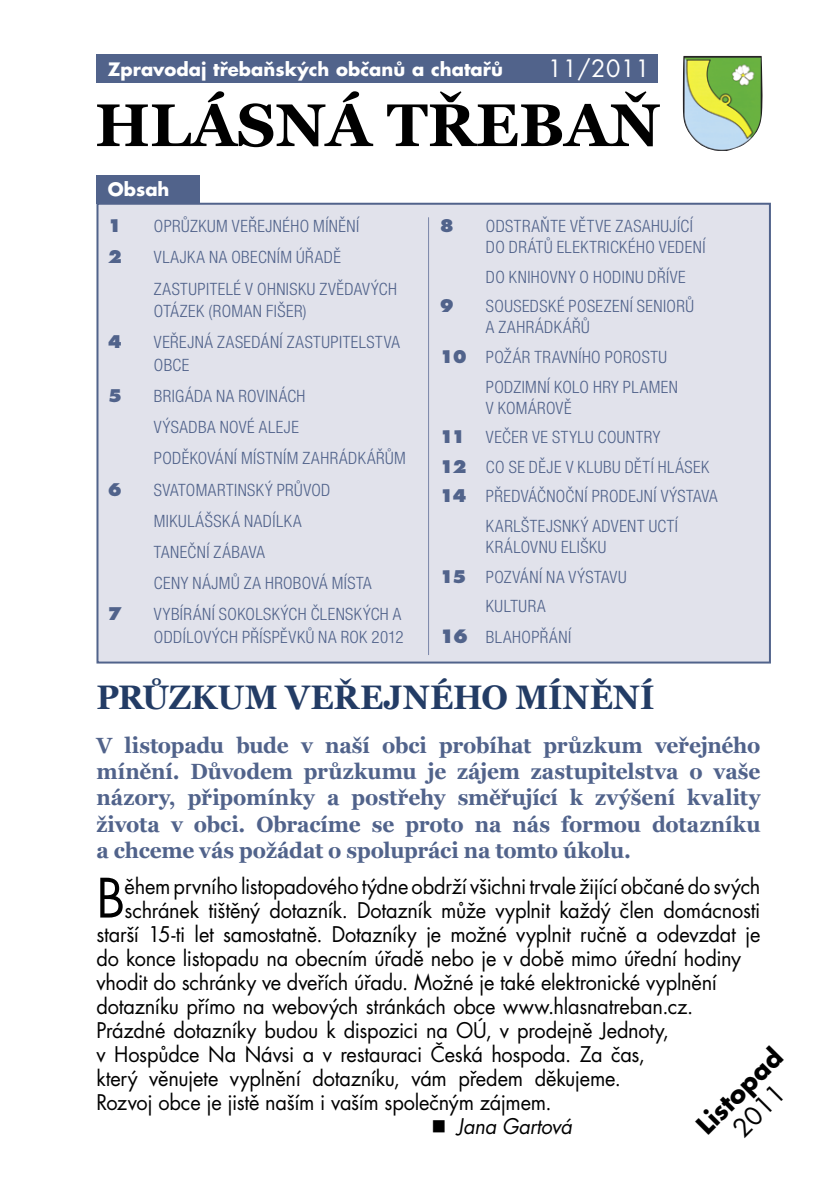
<style>
.page{position:relative;width:840px;height:1191px;background:#fff}
.page>*{position:absolute;margin:0;border:0;box-sizing:border-box;transform-origin:0 0}
.t1{font:700 60px "Georgia";color:#000}
.t2{font:52.8px "Futura CE";color:#000;scale:.95 1}
.t3{font:700 34px "Georgia";color:#233c65;scale:.95 1}
.t4{font:700 25px "Futura CE";color:#000}
.t5{font:25px "Futura CE";color:#000}
.t6{font:23.2px "Futura CE";letter-spacing:.02em;color:#fff}
.t7{font:700 22px/26.4px "Georgia";letter-spacing:-.01em;color:#51638b;text-align:justify;scale:.95 1}
.t8{font:21px "Futura CE";letter-spacing:-.01em;color:#000;scale:.95 1}
.t9{font:italic 21px "Futura CE";letter-spacing:-.01em;color:#000;scale:.95 1}
.t10{font:700 18px "Futura CE";color:#fff}
.t11{font:300 condensed 17px/31.2px "Helvetica Neue LT Pro";letter-spacing:.025em;color:#51638b}
.t12{font:800 17px "Futura CE";color:#51638b}
.s1{font-family:"Futura CE";font-weight:800;font-stretch:normal}
.s2{font-family:"Futura CE";font-weight:800;font-stretch:normal;font-size:18px}
</style>
<div class="page">
<div style="left:96px;top:54px;width:561px;height:29px;background:#51638b"></div>
<img style="left:682px;top:56px;width:81px;height:95px">
<div style="left:96px;top:203px;width:674px;height:460px;background:#e1e2eb;border:2px solid #51638b"></div>
<div style="left:96px;top:175px;width:104px;height:29px;background:#51638b"></div>
<hr style="left:428px;top:217px;width:1px;height:438px;background:#7a86a8">
<p class="t10" style="left:108px;top:57px;width:396px">Zpravodaj třebaňských občanů a chatařů</p>
<h3 class="t6" style="left:547px;top:55px;width:103px">11/2011</h3>
<h1 class="t1" style="left:95px;top:87px;width:566px">Hlásná Tře baň</h1>
<p class="t10" style="left:108px;top:178px;width:63px">Obsah</p>
<p class="t12" style="left:108px;top:215px;width:16px">1</p>
<p class="t11" style="left:154px;top:210px;width:207px">OPRŮZKUM VEŘEJNÉHO MÍNĚNÍ</p>
<p class="t12" style="left:108px;top:246px;width:16px">2</p>
<p class="t11" style="left:154px;top:242px;width:244px">VLAJKA NA OBECNÍM ÚŘADĚ<br>ZASTUPITELÉ V OHNISKU ZVĚDAVÝCH</p>
<p class="t11" style="left:154px;top:295px;width:77px">OTÁZEK (ROMAN</p>
<p class="t11" style="left:266px;top:295px;width:42px">FIŠER)</p>
<p class="t12" style="left:108px;top:331px;width:16px">4</p>
<p class="t11" style="left:154px;top:331px;width:247px;line-height:22.6px">VEŘEJNÁ ZASEDÁNÍ ZASTUPITELSTVA<br>OBCE</p>
<p class="t12" style="left:108px;top:385px;width:16px">5</p>
<p class="t11" style="left:154px;top:380px;width:253px">BRIGÁDA NA ROVINÁCH<br>VÝSADBA NOVÉ ALEJE<br>PODĚKOVÁNÍ MÍSTNÍM ZAHRÁDKÁŘŮM</p>
<p class="t12" style="left:108px;top:478px;width:16px">6</p>
<p class="t11" style="left:154px;top:474px;width:219px">SVATOMARTINSKÝ PRŮVOD<br>MIKULÁŠSKÁ NADÍLKA<br>TANEČNÍ ZÁBAVA<br>CENY NÁJMŮ ZA HROBOVÁ MÍSTA</p>
<p class="t12" style="left:108px;top:602px;width:16px">7</p>
<p class="t11" style="left:154px;top:602px;width:251px;line-height:22.6px">VYBÍRÁNÍ SOKOLSKÝCH ČLENSKÝCH A<br>ODDÍLOVÝCH PŘÍSPĚVKŮ NA ROK 2012</p>
<p class="t12" style="left:439px;top:215px;width:16px">8</p>
<p class="t11" style="left:485px;top:215px;width:221px;line-height:21px">ODSTRAŇTE VĚTVE ZASAHUJÍCÍ<br>DO DRÁTŮ ELEKTRICKÉHO VEDENÍ</p>
<p class="t11" style="left:485px;top:261px;width:201px">DO KNIHOVNY O HODINU DŘÍVE</p>
<p class="t12" style="left:439px;top:295px;width:16px">9</p>
<p class="t11" style="left:485px;top:296px;width:209px;line-height:21px">SOUSEDSKÉ POSEZENÍ SENIORŮ<br>A ZAHRÁDKÁŘŮ</p>
<p class="t11" style="left:485px;top:342px;width:193px;line-height:29.6px;text-indent:-46px"><span class="s1">10</span> POŽÁR TRAVNÍHO POROSTU<br>PODZIMNÍ KOLO HRY PLAMEN</p>
<p class="t11" style="left:485px;top:392px;width:87px">V KOMÁROVĚ</p>
<p class="t11" style="left:439px;top:421px;width:222px"><span class="s1">11</span> VEČER VE STYLU COUNTRY</p>
<p class="t11" style="left:439px;top:451px;width:271px"><span class="s1">12</span> CO SE DĚJE V KLUBU DĚTÍ HLÁSEK</p>
<p class="t11" style="left:439px;top:480px;width:279px"><span class="s1">14</span> PŘEDVÁČNOČNÍ PRODEJNÍ VÝSTAVA</p>
<p class="t11" style="left:485px;top:510px;width:193px">KARLŠTEJSNKÝ ADVENT UCTÍ</p>
<p class="t11" style="left:485px;top:531px;width:122px">KRÁLOVNU ELIŠKU</p>
<p class="t11" style="left:439px;top:561px;width:188px"><span class="s1">15</span> POZVÁNÍ NA VÝSTAVU</p>
<p class="t11" style="left:485px;top:590px;width:61px">KULTURA</p>
<p class="t11" style="left:439px;top:621px;width:133px"><span class="s2">16</span> BLAHOPŘÁNÍ</p>
<h3 class="t3" style="left:96px;top:675px;width:588px">PRŮZKUM VEŘEJNÉHO MÍNĚNÍ</h3>
<p class="t7" style="left:96px;top:732px;width:700px">V listopadu bude v naší obci probíhat průzkum veřejného mínění. Důvodem průzkumu je zájem zastupitelstva o vaše názory, připomínky a postřehy směřující k zvýšení kvality života v obci. Obracíme se proto na nás formou dotazníku a chceme vás požádat o spolupráci na tomto úkolu.</p>
<h2 class="t2" style="left:96px;top:866px;width:32px">B</h2>
<p class="t8" style="left:124px;top:873px;width:670px">ěhem prvního listopadového týdne obdrží všichni trvale žijící občané do svých</p>
<p class="t8" style="left:124px;top:897px;width:670px">schránek tištěný dotazník. Dotazník může vyplnit každý člen domácnosti</p>
<p class="t8" style="left:96px;top:921px;width:700px">starší 15-ti let samostatně. Dotazníky je možné vyplnit ručně a odevzdat je</p>
<p class="t8" style="left:96px;top:945px;width:679px">do konce listopadu na obecním úřadě nebo je v době mimo úřední hodiny</p>
<p class="t8" style="left:96px;top:969px;width:654px">vhodit do schránky ve dveřích úřadu. Možné je také elektronické vyplnění</p>
<p class="t8" style="left:96px;top:993px;width:629px">dotazníku přímo na webových stránkách obce www.hlasnatreban.cz.</p>
<p class="t8" style="left:96px;top:1017px;width:604px">Prázdné dotazníky budou k dispozici na OÚ, v prodejně Jednoty,</p>
<p class="t8" style="left:96px;top:1041px;width:578px">v Hospůdce Na Návsi a v restauraci Česká hospoda. Za čas,</p>
<p class="t8" style="left:96px;top:1065px;width:553px">který věnujete vyplnění dotazníku, vám předem děkujeme.</p>
<p class="t8" style="left:96px;top:1089px;width:480px">Rozvoj obce je jistě naším i vaším společným zájmem.</p>
<p class="t9" style="left:456px;top:1113px;width:123px">Jana Gartová</p>
<h3 class="t4" style="left:689px;top:1118px;width:111px;rotate:-45deg">Listopad</h3>
<h3 class="t5" style="left:726px;top:1121px;width:63px;rotate:-45deg">2011</h3>
</div>
